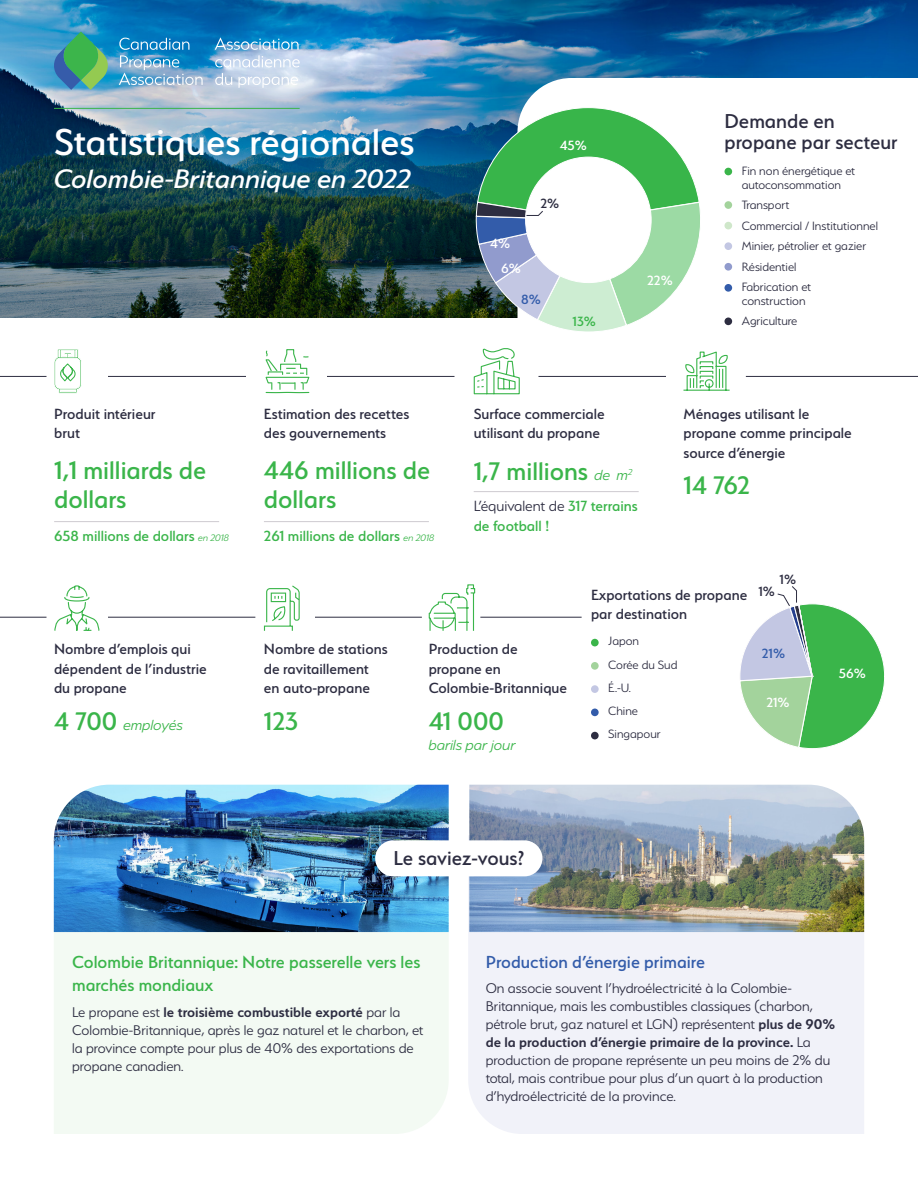
<style>
.page{position:relative;width:918px;height:1188px;background:#fff}
.page>*{position:absolute;margin:0;border:0;box-sizing:border-box;transform-origin:0 0}
.t1{font:500 42px "Serenity";color:#fff}
.t2{font:italic 500 30px "Serenity";color:#fff}
.t3{font:500 28.5px/28.5px "Serenity";color:#3ab54a}
.t4{font:500 22.5px/21px "Serenity";color:#2d2d41}
.t5{font:500 19.5px/23.4px "Serenity";color:#3ab54a}
.t6{font:500 19.5px "Serenity";color:#335caa}
.t7{font:500 16.5px/19.5px "Serenity";color:#2d2d41}
.t8{font:500 16.5px/19.8px "Serenity";color:#3ab54a}
.t9{font:italic 300 16.5px "Serenity";color:#3ab54a}
.t10{font:300 15.75px/18px "Serenity";color:#2d2d41}
.t11{font:500 15px "Serenity";letter-spacing:-.005em;color:#fff}
.t12{font:500 15px "Serenity";color:#2d2d41}
.t13{font:500 15px "Serenity";color:#335caa}
.t14{font:500 15px "Serenity";color:#3ab54a}
.t15{font:300 13.5px/13.5px "Serenity";color:#2d2d41}
.s1{font-weight:300;font-style:italic;font-size:10.5px}
.s2{font-weight:300;font-style:italic;font-size:16.5px}
.s3{font-weight:300;color:#2d2d41}
.s4{font-weight:500;font-style:normal;font-size:28.5px}
.s5{font-weight:600}
</style>
<div class="page">
<div style="left:468px;top:836px;width:396px;height:298px;background:#f1f2f9"></div>
<div style="left:54px;top:932px;width:395px;height:202px;background:#f3faf3"></div>
<img style="left:54px;top:785px;width:395px;height:147px">
<img style="left:469px;top:785px;width:395px;height:147px">
<div style="left:375px;top:840px;width:167px;height:36px;background:#fff;border-radius:18px"></div>
<img style="left:0;top:0;width:918px;height:318px">
<svg style="left:518px;top:78px;width:400px;height:248px"></svg>
<svg style="left:215px;top:38px;width:85px;height:50px;background:#accce6"></svg>
<svg style="left:119px;top:38px;width:84px;height:47px;background:#56a1ce"></svg>
<svg style="left:52px;top:31px;width:58px;height:59px;background:#419f8f"></svg>
<hr style="left:54px;top:108px;width:246px;height:1px;background:#3ab54a">
<svg style="left:476px;top:107px;width:232px;height:225px"></svg>
<svg style="left:740px;top:586px;width:145px;height:163px"></svg>
<svg style="left:473px;top:348px;width:47px;height:47px"></svg>
<hr style="left:474px;top:491px;width:165px;height:1px;background:#cecbd0">
<hr style="left:327px;top:376px;width:127px;height:1px;background:#2d2d41">
<hr style="left:0;top:376px;width:46px;height:1px;background:#2d2d41">
<hr style="left:108px;top:376px;width:138px;height:1px;background:#2d2d41">
<svg style="left:265px;top:349px;width:45px;height:45px"></svg>
<svg style="left:54px;top:349px;width:28px;height:44px"></svg>
<hr style="left:746px;top:376px;width:172px;height:1px;background:#2d2d41">
<svg style="left:683px;top:351px;width:47px;height:40px"></svg>
<hr style="left:538px;top:376px;width:128px;height:1px;background:#2d2d41">
<hr style="left:108px;top:617px;width:147px;height:1px;background:#2d2d41">
<hr style="left:0;top:617px;width:46px;height:1px;background:#2d2d41">
<svg style="left:263px;top:585px;width:37px;height:46px"></svg>
<svg style="left:54px;top:585px;width:46px;height:46px"></svg>
<hr style="left:480px;top:617px;width:102px;height:1px;background:#2d2d41">
<svg style="left:428px;top:584px;width:48px;height:47px"></svg>
<hr style="left:264px;top:521px;width:165px;height:1px;background:#cecbd0">
<hr style="left:54px;top:521px;width:165px;height:1px;background:#cecbd0">
<hr style="left:315px;top:617px;width:107px;height:1px;background:#2d2d41">
<div style="left:591px;top:639px;width:8px;height:7px;background:#3ab54a;border-radius:50%"></div>
<div style="left:591px;top:662px;width:8px;height:8px;background:#a3d39c;border-radius:50%"></div>
<div style="left:591px;top:685px;width:8px;height:8px;background:#c3c7e3;border-radius:50%"></div>
<div style="left:591px;top:709px;width:8px;height:7px;background:#335caa;border-radius:50%"></div>
<div style="left:591px;top:732px;width:8px;height:7px;background:#2d2d41;border-radius:50%"></div>
<div style="left:724px;top:242px;width:8px;height:8px;background:#c3c7e3;border-radius:50%"></div>
<div style="left:724px;top:201px;width:8px;height:8px;background:#a3d39c;border-radius:50%"></div>
<div style="left:724px;top:168px;width:8px;height:7px;background:#3ab54a;border-radius:50%"></div>
<div style="left:724px;top:222px;width:8px;height:7px;background:#cfe7ca;border-radius:50%"></div>
<div style="left:724px;top:263px;width:8px;height:8px;background:#919bcd;border-radius:50%"></div>
<div style="left:724px;top:284px;width:8px;height:8px;background:#335caa;border-radius:50%"></div>
<div style="left:724px;top:318px;width:8px;height:7px;background:#2d2d41;border-radius:50%"></div>
<p class="t1" style="left:54px;top:120px;width:362px">Statistiques régionales</p>
<p class="t2" style="left:54px;top:163px;width:359px">Colombie-Britannique en 2022</p>
<p class="t7" style="left:54px;top:404px;width:103px">Produit intérieur brut</p>
<p class="t3" style="left:54px;top:456px;width:154px">1,1 milliards de dollars</p>
<p class="t7" style="left:264px;top:404px;width:147px">Estimation des recettes des gouvernements</p>
<p class="t3" style="left:264px;top:456px;width:168px">446 millions de dollars</p>
<p class="t8" style="left:54px;top:526px;width:176px">658 millions de dollars <span class="s1">en 2018</span></p>
<p class="t8" style="left:264px;top:526px;width:172px">261 millions de dollars <span class="s1">en 2018</span></p>
<p class="t11" style="left:560px;top:138px;width:28px">45%</p>
<p class="t11" style="left:490px;top:235px;width:22px">4%</p>
<p class="t11" style="left:501px;top:261px;width:21px">6%</p>
<p class="t12" style="left:540px;top:195px;width:20px">2%</p>
<p class="t13" style="left:521px;top:291px;width:21px">8%</p>
<p class="t14" style="left:573px;top:313px;width:25px">13%</p>
<p class="t11" style="left:647px;top:272px;width:27px">22%</p>
<p class="t4" style="left:724px;top:110px;width:175px">Demande en propane par secteur</p>
<p class="t15" style="left:742px;top:164px;width:115px">Fin non énergétique et autoconsommation</p>
<p class="t15" style="left:742px;top:219px;width:138px">Commercial / Institutionnel</p>
<p class="t15" style="left:742px;top:260px;width:56px">Résidentiel</p>
<p class="t15" style="left:742px;top:280px;width:71px">Fabrication et</p>
<p class="t15" style="left:742px;top:294px;width:65px">construction</p>
<p class="t15" style="left:742px;top:314px;width:57px">Agriculture</p>
<p class="t15" style="left:742px;top:198px;width:49px">Transport</p>
<p class="t15" style="left:742px;top:239px;width:126px">Minier, pétrolier et gazier</p>
<p class="t7" style="left:474px;top:404px;width:132px">Surface commerciale utilisant du propane</p>
<p class="t3" style="left:474px;top:457px;width:160px">1,7 millions <span class="s2">de m</span><sup>2</sup></p>
<p class="t8" style="left:474px;top:496px;width:166px"><span class="s3">L’équivalent de</span> 317 terrains de football !</p>
<p class="t7" style="left:683px;top:404px;width:170px">Ménages utilisant le propane comme principale source d’énergie</p>
<p class="t3" style="left:683px;top:471px;width:68px">14 762</p>
<p class="t12" style="left:780px;top:571px;width:18px">1%</p>
<p class="t7" style="left:591px;top:585px;width:158px">Exportations de propane par destination</p>
<p class="t12" style="left:759px;top:584px;width:18px">1%</p>
<p class="t7" style="left:54px;top:639px;width:154px">Nombre d’emplois qui dépendent de l’industrie du propane</p>
<p class="t9" style="left:54px;top:716px;width:131px"><span class="s4">4 700</span> employés</p>
<p class="t7" style="left:264px;top:639px;width:125px">Nombre de stations</p>
<p class="t7" style="left:264px;top:659px;width:106px">de ravitaillement</p>
<p class="t7" style="left:264px;top:678px;width:108px">en auto-propane</p>
<p class="t3" style="left:264px;top:707px;width:36px">123</p>
<p class="t7" style="left:429px;top:639px;width:91px">Production de</p>
<p class="t7" style="left:429px;top:659px;width:74px">propane en</p>
<p class="t7" style="left:429px;top:678px;width:140px">Colombie-Britannique</p>
<p class="t3" style="left:429px;top:707px;width:77px">41 000</p>
<p class="t9" style="left:429px;top:736px;width:88px">barils par jour</p>
<p class="t4" style="left:393px;top:847px;width:132px">Le saviez-vous?</p>
<p class="t15" style="left:608px;top:634px;width:32px">Japon</p>
<p class="t15" style="left:608px;top:658px;width:71px">Corée du Sud</p>
<p class="t15" style="left:608px;top:681px;width:24px">É.-U.</p>
<p class="t15" style="left:608px;top:704px;width:31px">Chine</p>
<p class="t15" style="left:608px;top:727px;width:54px">Singapour</p>
<p class="t13" style="left:762px;top:646px;width:25px">21%</p>
<p class="t11" style="left:766px;top:694px;width:25px">21%</p>
<p class="t11" style="left:839px;top:665px;width:29px">56%</p>
<p class="t5" style="left:72px;top:950px;width:350px">Colombie Britannique: Notre passerelle vers les marchés mondiaux</p>
<p class="t10" style="left:72px;top:1003px;width:353px">Le propane est <span class="s5">le troisième combustible exporté</span> par la Colombie-Britannique, après le gaz naturel et le charbon, et la province compte pour plus de 40% des exportations de propane canadien.</p>
<p class="t6" style="left:486px;top:951px;width:221px">Production d’énergie primaire</p>
<p class="t10" style="left:486px;top:979px;width:351px">On associe souvent l’hydroélectricité à la Colombie-Britannique, mais les combustibles classiques (charbon, pétrole brut, gaz naturel et LGN) représentent <span class="s5">plus de 90% de la production d’énergie primaire de la province.</span> La production de propane représente un peu moins de 2% du total, mais contribue pour plus d’un quart à la production d’hydroélectricité de la province.</p>
</div>
